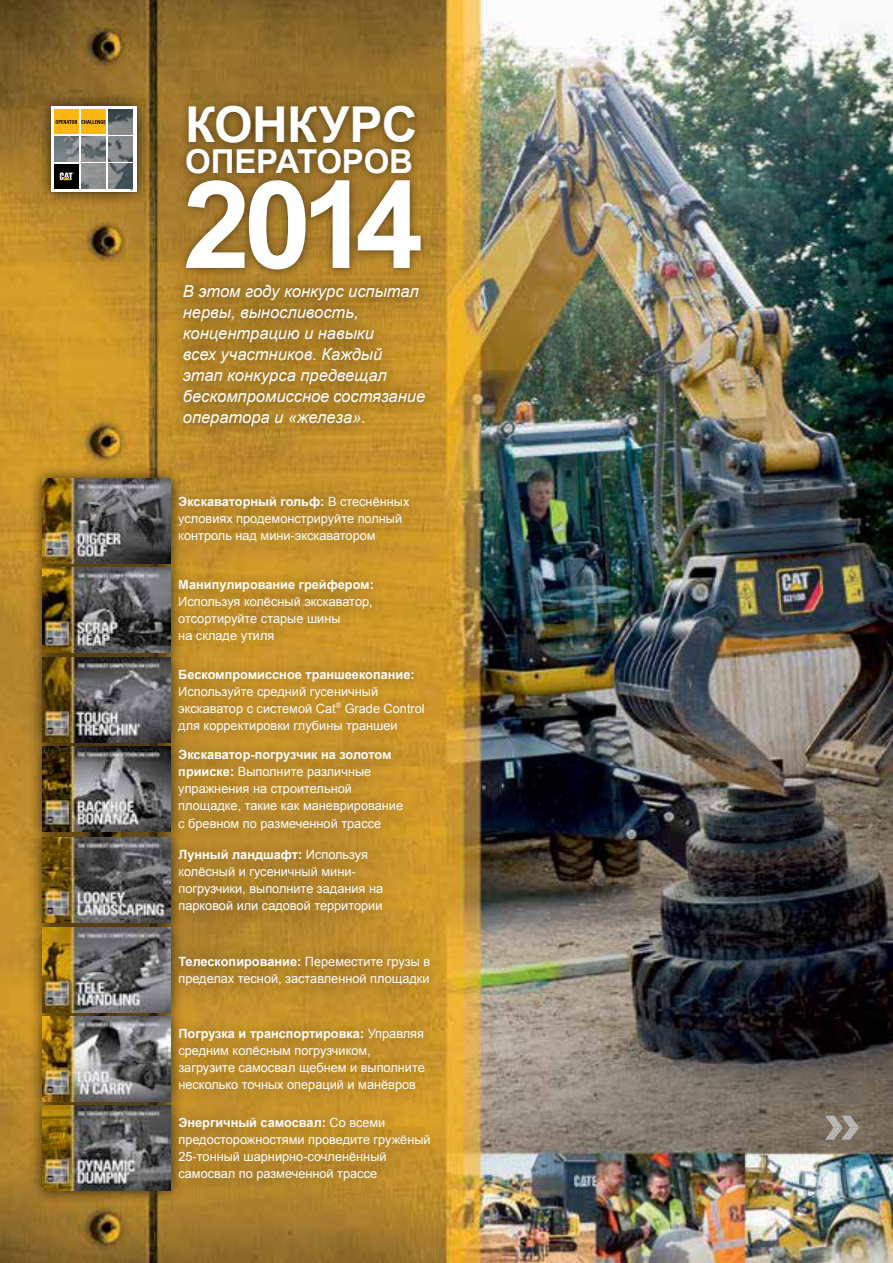
<style>
.page{position:relative;width:893px;height:1263px;background:#fff}
.page>*{position:absolute;margin:0;border:0;box-sizing:border-box;transform-origin:0 0}
.t1{font:700 121.95px "Arial";color:#fff}
.t2{font:700 49.5px "Arial";letter-spacing:-.01em;color:#fff}
.t3{font:700 33px "Arial";letter-spacing:-.01em;color:#fff}
.t4{font:italic 16.5px/21px "Arial";color:#fff}
.t5{font:12.75px/17px "Arial";color:#fff}
.t6{font:700 12.75px "Arial";color:#fff}
.s1{font-weight:700}
</style>
<div class="page">
<img style="left:0;top:0;width:893px;height:1263px">
<div style="left:169px;top:271px;width:308px;height:397px;background:#000;opacity:.75"></div>
<div style="left:176px;top:171px;width:585px;height:233px;background:#000;opacity:.5"></div>
<div style="left:177px;top:139px;width:339px;height:104px;background:#000;opacity:.5"></div>
<div style="left:36px;top:91px;width:121px;height:121px;background:#000;opacity:.75"></div>
<svg style="left:51px;top:106px;width:85px;height:85px"></svg>
<img style="left:108px;top:110px;width:25px;height:24px">
<img style="left:54px;top:137px;width:25px;height:24px">
<img style="left:81px;top:137px;width:25px;height:24px">
<img style="left:108px;top:137px;width:25px;height:24px">
<img style="left:81px;top:164px;width:25px;height:24px">
<img style="left:108px;top:164px;width:25px;height:24px">
<div style="left:54px;top:110px;width:25px;height:24px;background:#fdb713"></div>
<div style="left:81px;top:110px;width:25px;height:24px;background:#fdb713"></div>
<svg style="left:56px;top:120px;width:50px;height:4px"></svg>
<div style="left:54px;top:164px;width:25px;height:24px;background:#000"></div>
<svg style="left:60px;top:172px;width:14px;height:8px"></svg>
<div style="left:179px;top:97px;width:387px;height:93px;background:#000;opacity:.5"></div>
<div style="left:164px;top:481px;width:300px;height:117px;background:#000;opacity:.36"></div>
<div style="left:164px;top:565px;width:300px;height:121px;background:#000;opacity:.36"></div>
<div style="left:164px;top:655px;width:315px;height:121px;background:#000;opacity:.36"></div>
<div style="left:164px;top:736px;width:300px;height:121px;background:#000;opacity:.36"></div>
<div style="left:164px;top:835px;width:300px;height:121px;background:#000;opacity:.36"></div>
<div style="left:164px;top:942px;width:322px;height:121px;background:#000;opacity:.36"></div>
<div style="left:164px;top:1014px;width:315px;height:121px;background:#000;opacity:.36"></div>
<div style="left:28px;top:463px;width:164px;height:748px;background:#000;opacity:.75"></div>
<img style="left:43px;top:478px;width:127px;height:85px">
<img style="left:43px;top:568px;width:127px;height:85px">
<img style="left:43px;top:657px;width:127px;height:85px">
<img style="left:43px;top:746px;width:127px;height:85px">
<img style="left:43px;top:838px;width:127px;height:85px">
<img style="left:43px;top:927px;width:127px;height:85px">
<img style="left:43px;top:1016px;width:127px;height:85px">
<img style="left:43px;top:1106px;width:121px;height:85px">
<div style="left:164px;top:1103px;width:322px;height:120px;background:#000;opacity:.36"></div>
<svg style="left:825px;top:1115px;width:34px;height:25px"></svg>
<h2 class="t2" style="left:185px;top:92px;width:234px">КОНКУРС</h2>
<h3 class="t3" style="left:185px;top:139px;width:229px">ОПЕРАТОРОВ</h3>
<h1 class="t1" style="left:183px;top:145px;width:242px">2014</h1>
<p class="t4" style="left:183px;top:281px;width:244px">В этом году конкурс испытал нервы, выносливость, концентрацию и навыки<br>всех участников. Каждый этап конкурса предвещал бескомпромиссное состязание оператора и «железа».</p>
<p class="t5" style="left:178px;top:494px;width:233px"><span class="s1">Экскаваторный гольф:</span> В стеснённых условиях продемонстрируйте полный контроль над мини-экскаватором</p>
<p class="t6" style="left:178px;top:576px;width:197px">Манипулирование грейфером:</p>
<p class="t5" style="left:178px;top:593px;width:196px">Используя колёсный экскаватор, отсортируйте старые шины<br>на складе утиля</p>
<p class="t6" style="left:178px;top:666px;width:238px">Бескомпромиссное траншеекопание:</p>
<p class="t5" style="left:178px;top:683px;width:248px">Используйте средний гусеничный экскаватор с системой Cat<sup>®</sup> Grade Control для корректировки глубины траншеи</p>
<p class="t5" style="left:178px;top:747px;width:226px"><span class="s1">Экскаватор-погрузчик на золотом прииске:</span> Выполните различные упражнения на строительной площадке, такие как маневрирование с бревном по размеченной трассе</p>
<p class="t5" style="left:178px;top:846px;width:206px"><span class="s1">Лунный ландшафт:</span> Используя колёсный и гусеничный мини&shy;погрузчики, выполните задания на парковой или садовой территории</p>
<p class="t5" style="left:178px;top:953px;width:253px"><span class="s1">Телескопирование:</span> Переместите грузы в пределах тесной, заставленной площадки</p>
<p class="t5" style="left:178px;top:1025px;width:248px"><span class="s1">Погрузка и транспортировка:</span> Управляя средним колёсным погрузчиком, загрузите самосвал щебнем и выполните несколько точных операций и манёвров</p>
<p class="t5" style="left:178px;top:1114px;width:254px"><span class="s1">Энергичный самосвал:</span> Со всеми предосторожностями проведите гружёный 25-тонный шарнирно-сочленённый самосвал по размеченной трассе</p>
</div>
